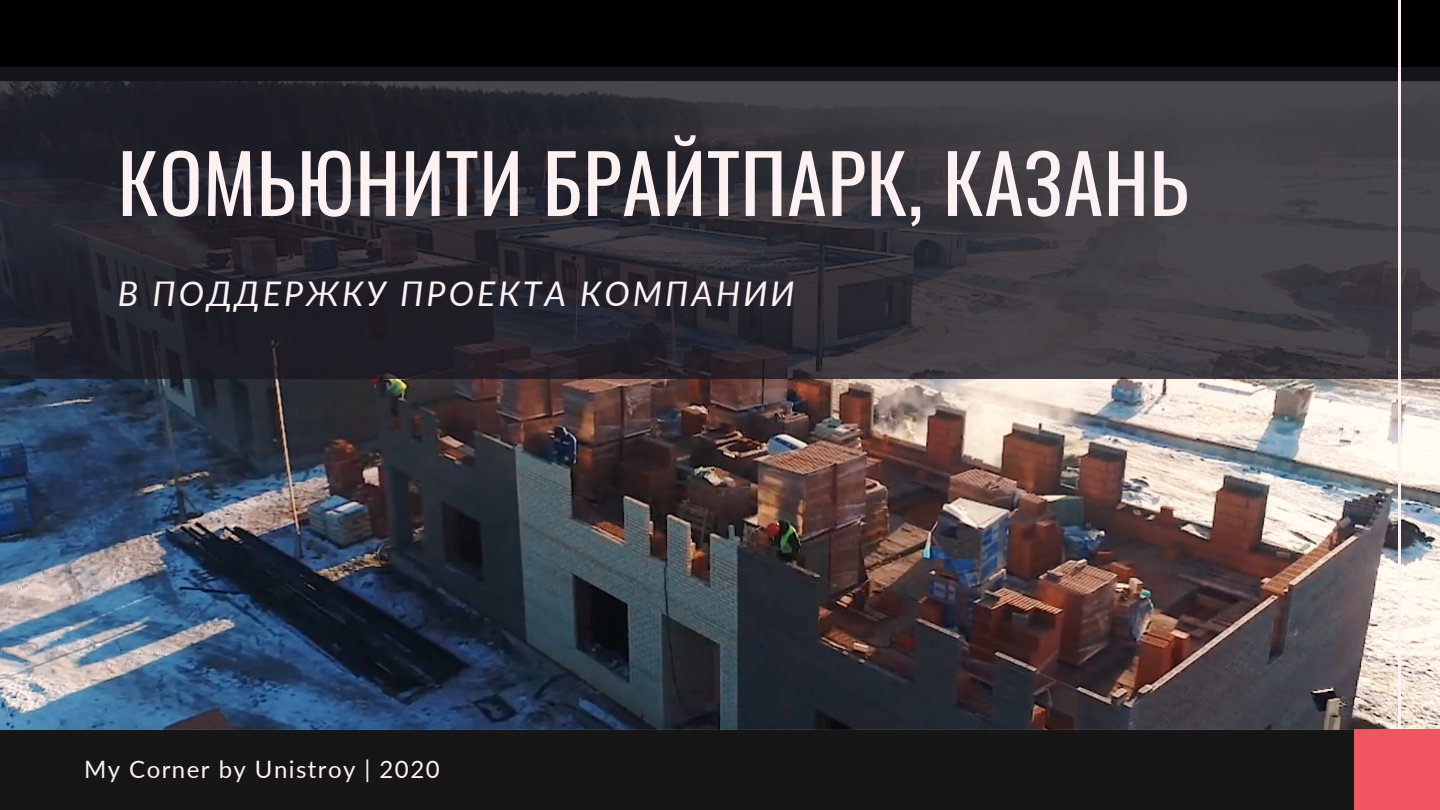
<style>
.page{position:relative;width:1440px;height:810px;background:#fff}
.page>*{position:absolute;margin:0;border:0;box-sizing:border-box;transform-origin:0 0}
.t1{font:80px "Oswald";letter-spacing:.01em;color:#fdf2f1}
.t2{font:italic 34px "Lato";letter-spacing:.09em;color:#fdf2f1}
.t3{font:24px "Lato";letter-spacing:.06em;color:#fdf2f1}
</style>
<div class="page">
<img style="left:0;top:0;width:1440px;height:729px">
<svg style="left:0;top:67px;width:1440px;height:311px"></svg>
<hr style="left:1398px;top:0;width:3px;height:736px;background:#fdf2f1">
<div style="left:0;top:729px;width:1440px;height:81px;background:#171616"></div>
<div style="left:1354px;top:729px;width:86px;height:81px;background:#f15560"></div>
<h1 class="t1" style="left:118px;top:121px;width:1073px">КОМЬЮНИТИ БРАЙТПАРК, КАЗАНЬ</h1>
<p class="t2" style="left:118px;top:272px;width:678px">В ПОДДЕРЖКУ ПРОЕКТА КОМПАНИИ</p>
<p class="t3" style="left:84px;top:754px;width:357px">My Corner by Unistroy | 2020</p>
</div>
